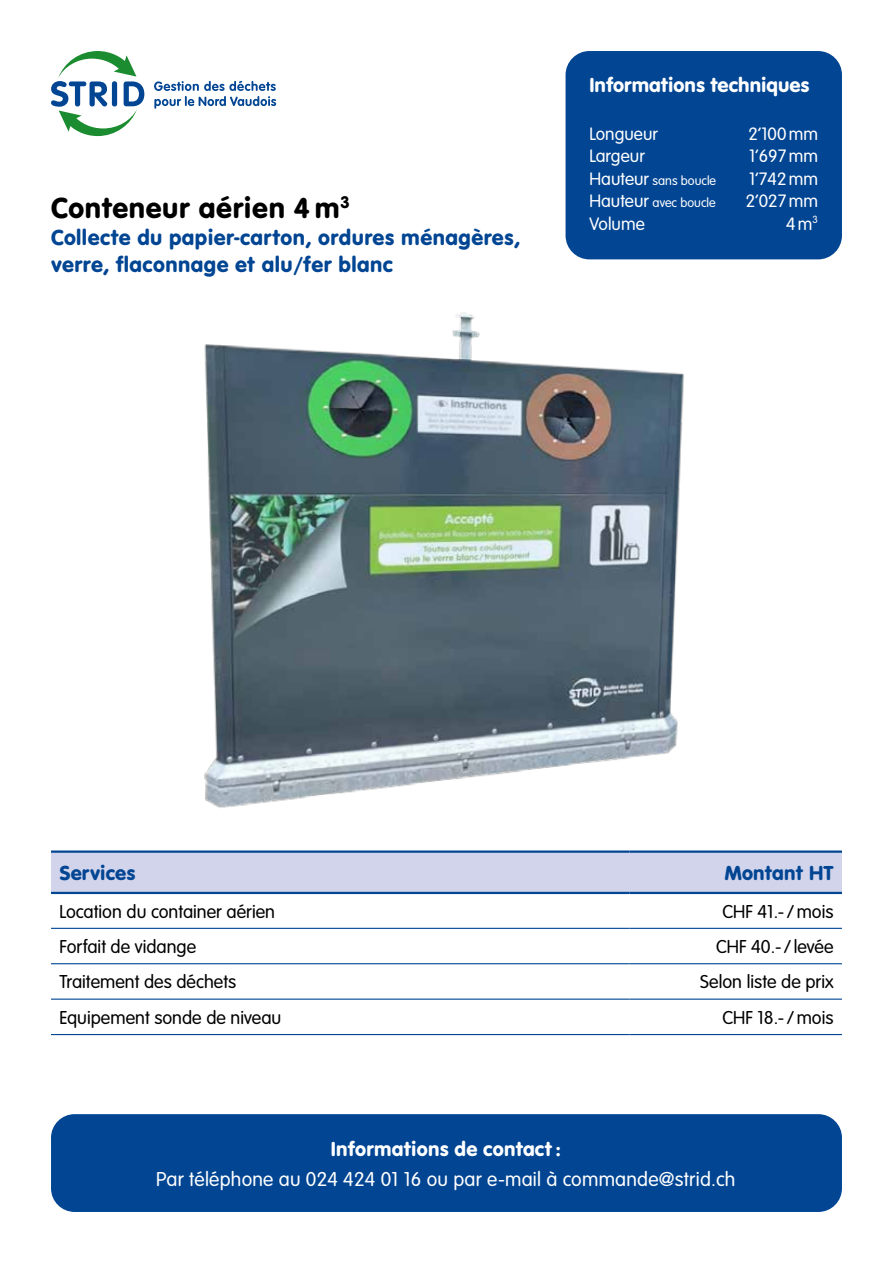
<style>
.page{position:relative;width:893px;height:1263px;background:#fff}
.page>*{position:absolute;margin:0;border:0;box-sizing:border-box;transform-origin:0 0}
.t1{font:30px "VAG Rundschrift D";letter-spacing:.02em;color:#000}
.t2{font:22.5px/27px "VAG Rundschrift D";letter-spacing:.02em;color:#014593}
.t3{font:300 21px "VAG Rundschrift D";letter-spacing:.01em;color:#fff}
.t4{font:21px "VAG Rundschrift D";color:#fff}
.t5{font:21px "VAG Rundschrift D";letter-spacing:.01em;color:#014593}
.t6{font:300 19.5px "VAG Rundschrift D";color:#000}
.t7{font:300 18.75px "VAG Rundschrift D";color:#fff}
.t8{font:300 13.5px "VAG Rundschrift D";color:#fff}
.s1{font-size:18.75px}
</style>
<div class="page">
<div style="left:51px;top:1114px;width:791px;height:98px;background:#014593;border-radius:24px"></div>
<svg style="left:154px;top:81px;width:122px;height:28px"></svg>
<svg style="left:51px;top:51px;width:93px;height:85px"></svg>
<img style="left:204px;top:312px;width:480px;height:496px">
<div style="left:566px;top:51px;width:276px;height:208px;background:#014593;border-radius:24px"></div>
<div style="left:51px;top:853px;width:791px;height:39px;background:#d1d4eb"></div>
<hr style="left:51px;top:928px;width:578px;height:1px;background:#014593">
<hr style="left:629px;top:928px;width:213px;height:1px;background:#014593">
<hr style="left:51px;top:963px;width:578px;height:1px;background:#014593">
<hr style="left:629px;top:963px;width:213px;height:1px;background:#014593">
<hr style="left:51px;top:998px;width:578px;height:2px;background:#014593">
<hr style="left:629px;top:998px;width:213px;height:2px;background:#014593">
<hr style="left:51px;top:1034px;width:578px;height:1px;background:#014593">
<hr style="left:629px;top:1034px;width:213px;height:1px;background:#014593">
<hr style="left:51px;top:850px;width:578px;height:3px;background:#014593">
<hr style="left:629px;top:850px;width:213px;height:3px;background:#014593">
<hr style="left:51px;top:892px;width:578px;height:2px;background:#014593">
<hr style="left:629px;top:892px;width:213px;height:2px;background:#014593">
<h1 class="t1" style="left:51px;top:190px;width:300px">Conteneur aérien 4 m<sup>3</sup></h1>
<p class="t2" style="left:51px;top:224px;width:471px">Collecte du papier-carton, ordures ménagères, verre, flaconnage et alu/fer blanc</p>
<p class="t4" style="left:589px;top:72px;width:222px">Informations techniques</p>
<p class="t7" style="left:589px;top:123px;width:70px">Longueur</p>
<p class="t7" style="left:748px;top:123px;width:71px">2’100mm</p>
<p class="t7" style="left:589px;top:146px;width:57px">Largeur</p>
<p class="t7" style="left:749px;top:146px;width:71px">1’697mm</p>
<p class="t8" style="left:589px;top:173px;width:128px"><span class="s1">Hauteur</span> sans boucle</p>
<p class="t7" style="left:749px;top:168px;width:70px">1’742mm</p>
<p class="t8" style="left:589px;top:195px;width:128px"><span class="s1">Hauteur</span> avec boucle</p>
<p class="t7" style="left:746px;top:191px;width:74px">2’027mm</p>
<p class="t7" style="left:589px;top:213px;width:57px">Volume</p>
<p class="t7" style="left:786px;top:213px;width:33px">4m<sup>3</sup></p>
<p class="t5" style="left:59px;top:860px;width:78px">Services</p>
<p class="t5" style="left:725px;top:860px;width:110px">Montant HT</p>
<p class="t6" style="left:59px;top:901px;width:217px">Location du container aérien</p>
<p class="t6" style="left:723px;top:901px;width:112px">CHF 41.-/mois</p>
<p class="t6" style="left:59px;top:936px;width:139px">Forfait de vidange</p>
<p class="t6" style="left:716px;top:936px;width:119px">CHF 40.-/levée</p>
<p class="t6" style="left:59px;top:971px;width:178px">Traitement des déchets</p>
<p class="t6" style="left:700px;top:971px;width:135px">Selon liste de prix</p>
<p class="t6" style="left:59px;top:1007px;width:224px">Equipement sonde de niveau</p>
<p class="t6" style="left:723px;top:1007px;width:112px">CHF 18.-/mois</p>
<p class="t4" style="left:331px;top:1136px;width:232px">Informations de contact:</p>
<p class="t3" style="left:156px;top:1167px;width:581px">Par téléphone au 024 424 01 16 ou par e-mail à commande@strid.ch</p>
</div>
